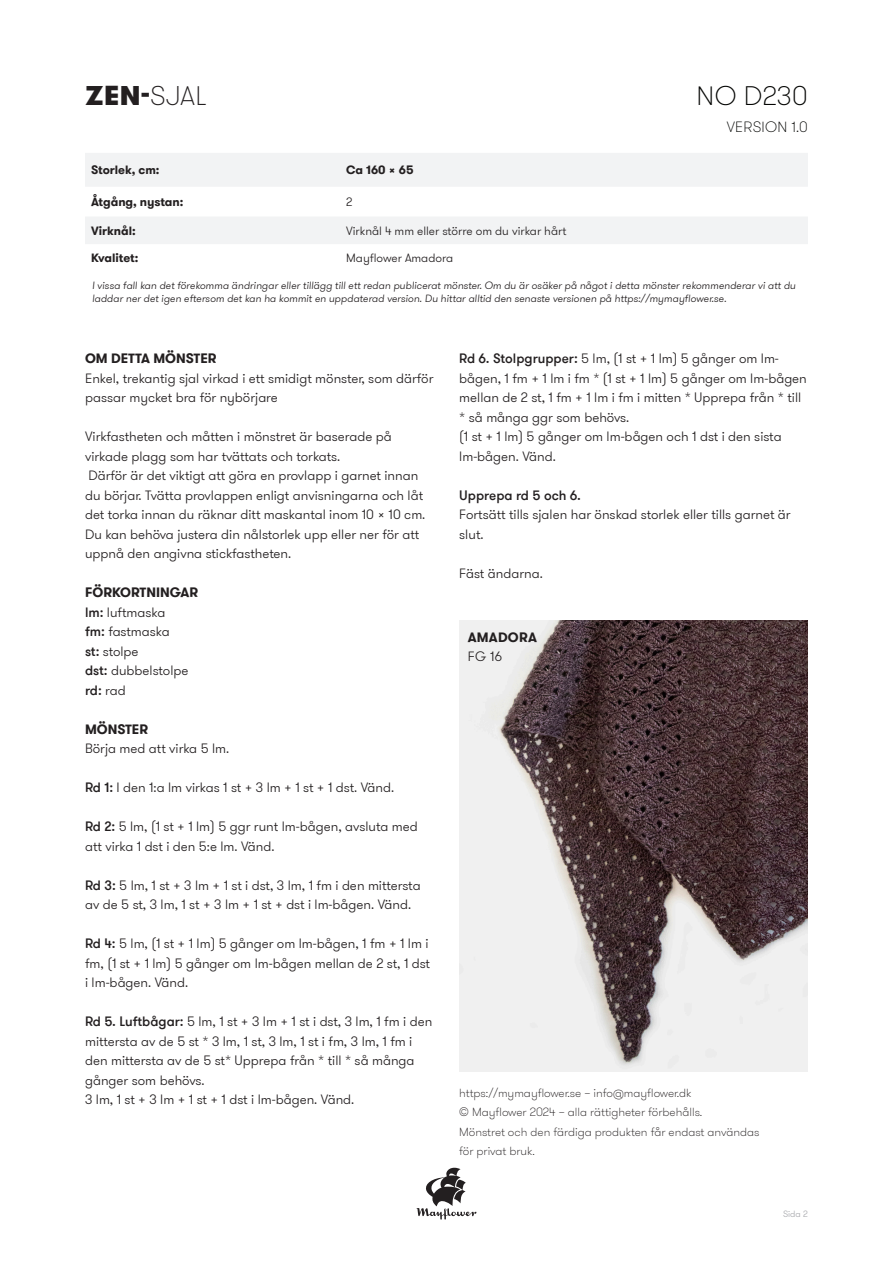
<style>
.page{position:relative;width:893px;height:1263px;background:#fff}
.page>*{position:absolute;margin:0;border:0;box-sizing:border-box;transform-origin:0 0}
.t1{font:900 27px "GT Walsheim Pro";color:#231f20}
.t2{font:100 27px "GT Walsheim Pro";letter-spacing:.015em;color:#040503}
.t3{font:100 15px "GT Walsheim Pro";letter-spacing:.015em;color:#040503}
.t4{font:300 13.5px/19.5px "GT Walsheim Pro";color:#231f20}
.t5{font:700 13.5px "GT Walsheim Pro";color:#231f20}
.t6{font:500 13.5px "GT Walsheim Pro";color:#231f20}
.t7{font:100 12px/19.5px "GT Walsheim Pro";color:#231f20}
.t8{font:300 12px "GT Walsheim Pro";color:#231f20}
.t9{font:700 12px "GT Walsheim Pro";color:#231f20}
.t10{font:italic 300 10.5px/13.5px "GT Walsheim Pro";color:#231f20}
.t11{font:300 9px "GT Walsheim Pro";color:#a8a9ad}
.s1{font-weight:100}
.s2{font-weight:500}
.s3{font-weight:300}
</style>
<div class="page">
<svg style="left:417px;top:1168px;width:59px;height:51px"></svg>
<svg style="left:85px;top:153px;width:723px;height:91px;fill:#f2f3f4"></svg>
<img style="left:459px;top:621px;width:349px;height:450px">
<p class="t1" style="left:85px;top:78px;width:123px">ZEN-<span class="s1">SJAL</span></p>
<p class="t2" style="left:696px;top:79px;width:113px">NO D230</p>
<p class="t3" style="left:727px;top:117px;width:83px">VERSION 1.0</p>
<p class="t9" style="left:91px;top:162px;width:70px">Storlek, cm:</p>
<p class="t9" style="left:346px;top:162px;width:69px">Ca 160 x 65</p>
<p class="t9" style="left:91px;top:194px;width:94px">Åtgång, nystan:</p>
<p class="t8" style="left:346px;top:194px;width:8px">2</p>
<p class="t9" style="left:91px;top:223px;width:46px">Virknål:</p>
<p class="t8" style="left:346px;top:223px;width:222px">Virknål 4 mm eller större om du virkar hårt</p>
<p class="t9" style="left:91px;top:250px;width:49px">Kvalitet:</p>
<p class="t8" style="left:346px;top:251px;width:109px">Mayflower Amadora</p>
<p class="t10" style="left:92px;top:278px;width:705px">I vissa fall kan det förekomma ändringar eller tillägg till ett redan publicerat mönster. Om du är osäker på något i detta mönster rekommenderar vi att du laddar ner det igen eftersom det kan ha kommit en uppdaterad version. Du hittar alltid den senaste versionen på https://mymayflower.se.</p>
<p class="t5" style="left:85px;top:350px;width:133px">OM DETTA MÖNSTER</p>
<p class="t4" style="left:85px;top:368px;width:350px">Enkel, trekantig sjal virkad i ett smidigt mönster, som därför passar mycket bra för nybörjare</p>
<p class="t4" style="left:85px;top:427px;width:308px">Virkfastheten och måtten i mönstret är baserade på virkade plagg som har tvättats och torkats.</p>
<p class="t4" style="left:85px;top:466px;width:342px">Därför är det viktigt att göra en provlapp i garnet innan du börjar. Tvätta provlappen enligt anvisningarna och låt det torka innan du räknar ditt maskantal inom 10 x 10 cm.<br>Du kan behöva justera din nålstorlek upp eller ner för att uppnå den angivna stickfastheten.</p>
<p class="t5" style="left:85px;top:584px;width:115px">FÖRKORTNINGAR</p>
<p class="t4" style="left:85px;top:602px;width:82px"><span class="s2">lm:</span> luftmaska</p>
<p class="t4" style="left:85px;top:622px;width:86px"><span class="s2">fm:</span> fastmaska</p>
<p class="t4" style="left:85px;top:641px;width:55px"><span class="s2">st:</span> stolpe</p>
<p class="t4" style="left:85px;top:661px;width:105px"><span class="s2">dst:</span> dubbelstolpe</p>
<p class="t6" style="left:85px;top:681px;width:42px">rd: <span class="s3">rad</span></p>
<p class="t5" style="left:85px;top:720px;width:65px">MÖNSTER</p>
<p class="t4" style="left:85px;top:739px;width:146px">Börja med att virka 5 lm.</p>
<p class="t4" style="left:85px;top:778px;width:311px"><span class="s2">Rd 1:</span> I den 1:a lm virkas 1 st + 3 lm + 1 st + 1 dst. Vänd.</p>
<p class="t4" style="left:85px;top:817px;width:334px"><span class="s2">Rd 2:</span> 5 lm, (1 st + 1 lm) 5 ggr runt lm-bågen, avsluta med att virka 1 dst i den 5:e lm. Vänd.</p>
<p class="t4" style="left:85px;top:875px;width:337px"><span class="s2">Rd 3:</span> 5 lm, 1 st + 3 lm + 1 st i dst, 3 lm, 1 fm i den mittersta av de 5 st, 3 lm, 1 st + 3 lm + 1 st + dst i lm-bågen. Vänd.</p>
<p class="t4" style="left:85px;top:934px;width:347px;text-align:justify"><span class="s2">Rd 4:</span> 5 lm, (1 st + 1 lm) 5 gånger om lm-bågen, 1 fm + 1 lm i fm, (1 st + 1 lm) 5 gånger om lm-bågen mellan de 2 st, 1 dst i lm-bågen. Vänd.</p>
<p class="t4" style="left:85px;top:1012px;width:349px"><span class="s2">Rd 5. Luftbågar:</span> 5 lm, 1 st + 3 lm + 1 st i dst, 3 lm, 1 fm i den mittersta av de 5 st * 3 lm, 1 st, 3 lm, 1 st i fm, 3 lm, 1 fm i den mittersta av de 5 st* Upprepa från * till * så många gånger som behövs.</p>
<p class="t4" style="left:85px;top:1090px;width:271px">3 lm, 1 st + 3 lm + 1 st + 1 dst i lm-bågen. Vänd.</p>
<p class="t4" style="left:459px;top:349px;width:349px"><span class="s2">Rd 6. Stolpgrupper:</span> 5 lm, (1 st + 1 lm) 5 gånger om lm&shy;bågen, 1 fm + 1 lm i fm * (1 st + 1 lm) 5 gånger om lm-bågen mellan de 2 st, 1 fm + 1 lm i fm i mitten * Upprepa från * till * så många ggr som behövs.</p>
<p class="t4" style="left:459px;top:427px;width:324px">(1 st + 1 lm) 5 gånger om lm-bågen och 1 dst i den sista lm-bågen. Vänd.</p>
<p class="t6" style="left:459px;top:486px;width:123px">Upprepa rd 5 och 6.</p>
<p class="t4" style="left:459px;top:505px;width:333px">Fortsätt tills sjalen har önskad storlek eller tills garnet är slut.</p>
<p class="t4" style="left:459px;top:563px;width:85px">Fäst ändarna.</p>
<p class="t5" style="left:468px;top:628px;width:71px">AMADORA</p>
<p class="t4" style="left:468px;top:647px;width:36px">FG 16</p>
<p class="t7" style="left:459px;top:1083px;width:234px">https://mymayflower.se – info@mayflower.dk</p>
<p class="t7" style="left:459px;top:1103px;width:245px">© Mayflower 2024 – alla rättigheter förbehålls.</p>
<p class="t7" style="left:459px;top:1122px;width:302px">Mönstret och den färdiga produkten får endast användas för privat bruk.</p>
<p class="t11" style="left:783px;top:1208px;width:26px">Sida 2</p>
</div>
